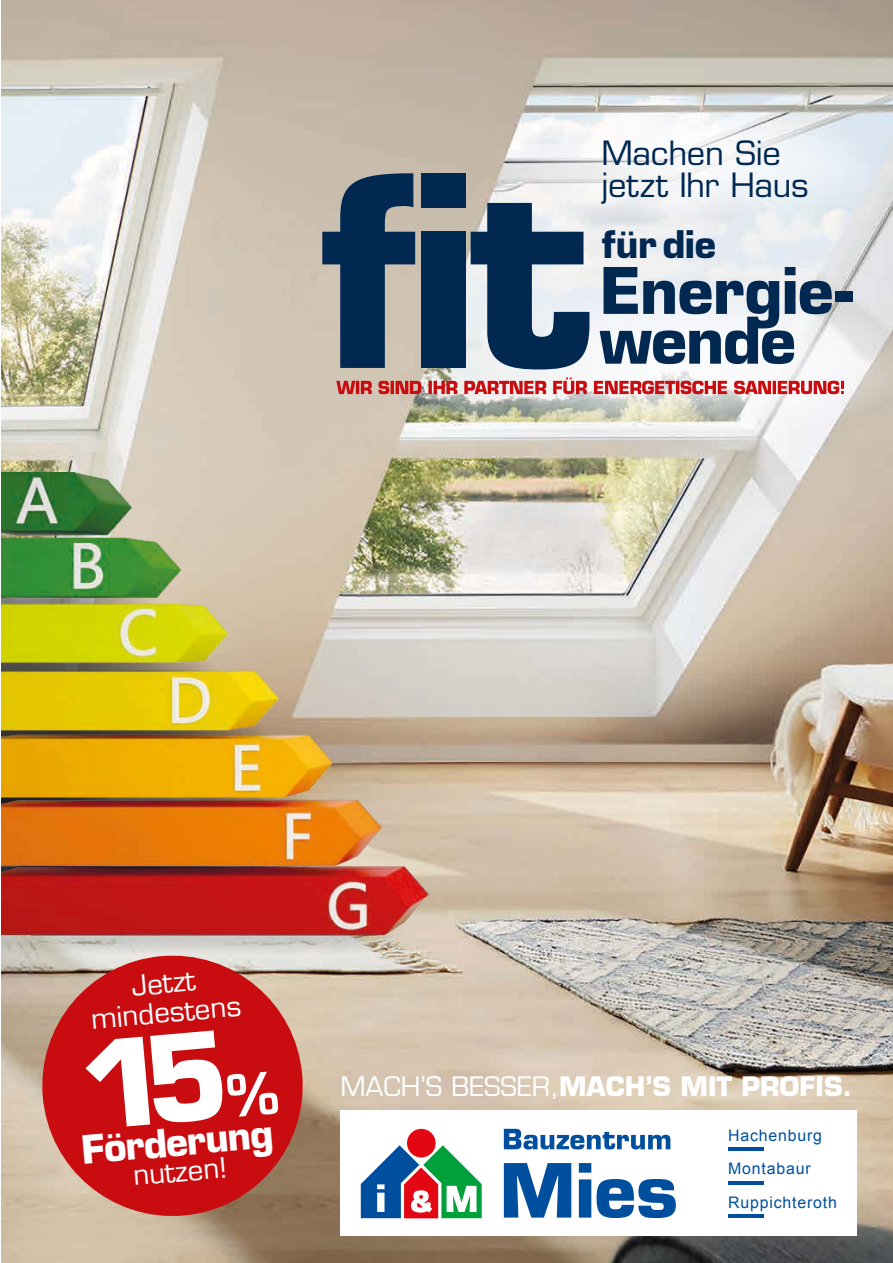
<style>
.page{position:relative;width:893px;height:1263px;background:#fff}
.page>*{position:absolute;margin:0;border:0;box-sizing:border-box;transform-origin:0 0}
.t1{font:700 62.55px/49.8px "Eurostile LT Std";letter-spacing:-.015em;color:#002851}
.t2{font:700 38.1px "Eurostile LT Std";color:#fff}
.t3{font:700 37.2px "Eurostile LT Std";letter-spacing:-.005em;color:#002851}
.t4{font:32.55px/32.5px "Eurostile LT Std";letter-spacing:-.005em;color:#002851}
.t5{font:27.6px/29.2px "Eurostile LT Std";color:#fff;text-align:center}
.t6{font:700 26.25px "Eurostile LT Std";color:#fff}
.t7{font:15.9px/33.6px "Arial";letter-spacing:.05em;color:#004f9f}
.s1{font-weight:400}
</style>
<div class="page">
<img style="left:1px;top:1px;width:892px;height:1262px">
<svg style="left:510px;top:99px;width:367px;height:125px;fill:#eff2f5"></svg>
<svg style="left:468px;top:287px;width:425px;height:153px;fill:#eff1f3"></svg>
<div style="left:421px;top:232px;width:45px;height:136px;background:#002851"></div>
<div style="left:421px;top:173px;width:45px;height:35px;background:#002851"></div>
<svg style="left:322px;top:173px;width:93px;height:195px;background:#526577"></svg>
<svg style="left:471px;top:203px;width:118px;height:166px;background:#5b748e"></svg>
<svg style="left:336px;top:377px;width:508px;height:17px"></svg>
<img style="left:1px;top:956px;width:429px;height:119px">
<img style="left:1px;top:473px;width:429px;height:483px">
<svg style="left:37px;top:950px;width:271px;height:272px;background:#c54a44"></svg>
<div style="left:340px;top:1110px;width:517px;height:126px;background:#fff"></div>
<div style="left:407px;top:1129px;width:29px;height:28px;background:#e30613;border-radius:50%"></div>
<svg style="left:361px;top:1145px;width:121px;height:73px"></svg>
<svg style="left:504px;top:1129px;width:166px;height:20px"></svg>
<svg style="left:504px;top:1163px;width:172px;height:55px"></svg>
<hr style="left:728px;top:1147px;width:35px;height:4px;background:#004f9f">
<hr style="left:728px;top:1181px;width:35px;height:3px;background:#004f9f">
<hr style="left:728px;top:1214px;width:35px;height:4px;background:#004f9f">
<div style="left:83px;top:1030px;width:196px;height:99px;background:#c90c0f"></div>
<h3 class="t4" style="left:601px;top:137px;width:209px">Machen Sie jetzt Ihr Haus</h3>
<h3 class="t3" style="left:601px;top:221px;width:116px">für die</h3>
<h1 class="t1" style="left:599px;top:266px;width:254px">Energie&shy;wende</h1>
<h3 class="t5" style="left:87px;top:975px;width:152px;rotate:-5deg">Jetzt mindestens</h3>
<h3 class="t6" style="left:340px;top:1070px;width:513px"><span class="s1">MACH’S BESSER,</span>MACH’S MIT PROFIS.</h3>
<h2 class="t2" style="left:79px;top:1126px;width:194px;rotate:-5deg">Förderung</h2>
<p class="t7" style="left:728px;top:1118px;width:110px">Hachenburg<br>Montabaur<br>Ruppichteroth</p>
<h3 class="t5" style="left:132px;top:1161px;width:95px;rotate:-5deg">nutzen!</h3>
</div>
